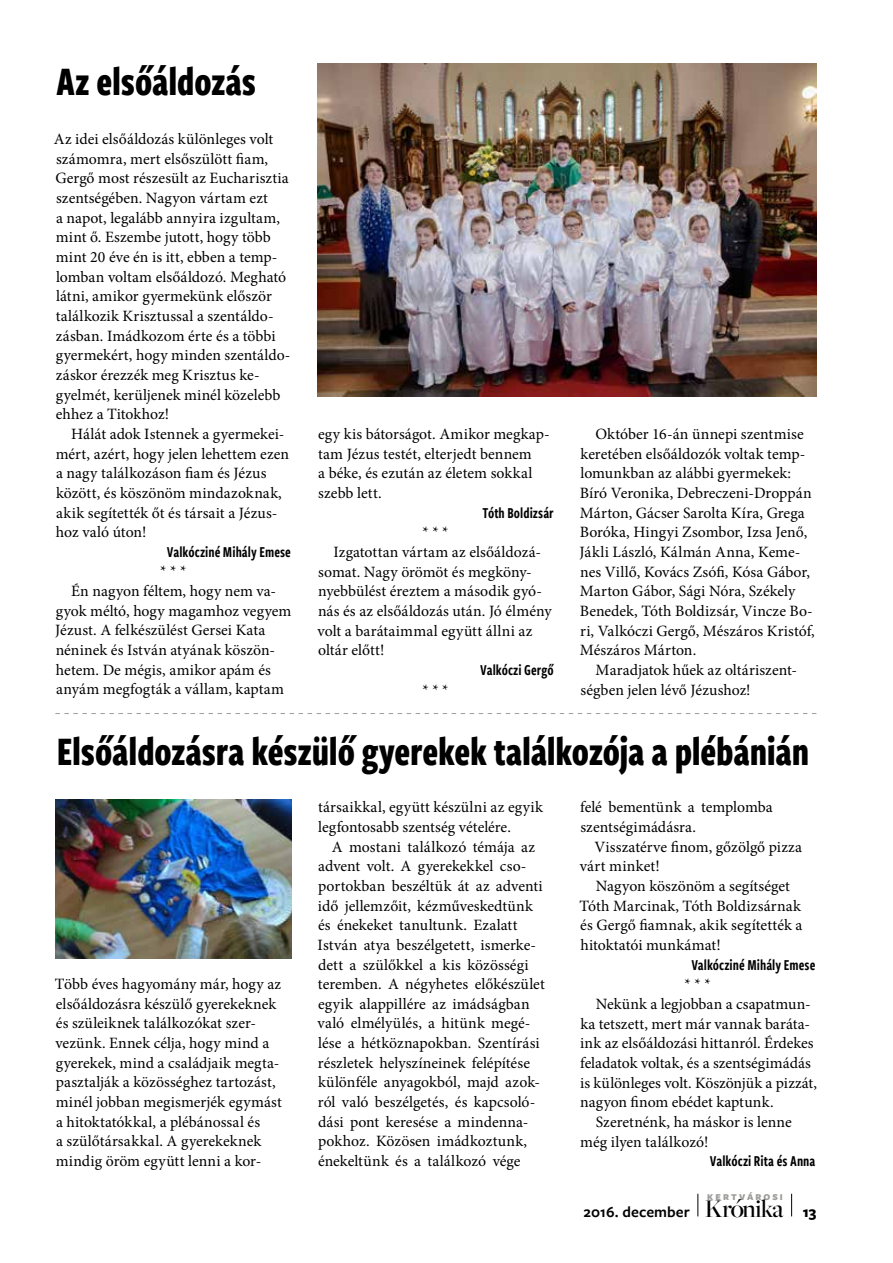
<style>
.page{position:relative;width:893px;height:1263px;background:#fff}
.page>*{position:absolute;margin:0;border:0;box-sizing:border-box;transform-origin:0 0}
.t1{font:700 42px "Freight Sans Cmp Pro";letter-spacing:-.005em;color:#000}
.t2{font:500 26.4px "Freight Big Pro";letter-spacing:-.03em;color:#000}
.t3{font:15.75px/19.6px "Minion Pro";color:#000}
.t4{font:15.75px "Freight Sans Cmp Pro Semi";letter-spacing:.005em;color:#000}
.t5{font:600 15.75px "Freight Sans Pro";letter-spacing:.005em;color:#000}
.t6{font:700 15.75px "Freight Sans Pro";color:#000}
.t7{font:900 9.3px "Freight Sans Pro";letter-spacing:.22em;color:#9d9d9c}
</style>
<div class="page">
<svg style="left:697px;top:1194px;width:1px;height:22px"></svg>
<svg style="left:791px;top:1194px;width:1px;height:22px"></svg>
<img style="left:317px;top:64px;width:499px;height:332px">
<svg style="left:55px;top:713px;width:761px;height:1px"></svg>
<img style="left:55px;top:800px;width:237px;height:158px">
<h1 class="t1" style="left:56px;top:53px;width:202px">Az elsőáldozás</h1>
<p class="t3" style="left:54px;top:129px;width:238px">Az idei elsőáldozás különleges volt számomra, mert elsőszülött fiam, Gergő most részesült az Eucharisztia szentségében. Nagyon vártam ezt<br>a napot, legalább annyira izgultam, mint ő. Eszembe jutott, hogy több mint 20 éve én is itt, ebben a temp&shy;lomban voltam elsőáldozó. Megható látni, amikor gyermekünk először találkozik Krisztussal a szentáldo&shy;zásban. Imádkozom érte és a többi gyermekért, hogy minden szentáldo&shy;záskor érezzék meg Krisztus ke&shy;gyelmét, kerüljenek minél közelebb ehhez a Titokhoz!</p>
<p class="t3" style="left:56px;top:424px;width:235px;text-indent:15px">Hálát adok Istennek a gyermekei&shy;mért, azért, hogy jelen lehettem ezen a nagy találkozáson fiam és Jézus között, és köszönöm mindazoknak, akik segítették őt és társait a Jézus&shy;hoz való úton!</p>
<p class="t4" style="left:167px;top:541px;width:125px">Valkócziné Mihály Emese</p>
<p class="t3" style="left:160px;top:562px;width:28px">* * *</p>
<p class="t3" style="left:71px;top:581px;width:207px">Én nagyon féltem, hogy nem va-</p>
<p class="t3" style="left:56px;top:601px;width:237px">gyok méltó, hogy magamhoz vegyem</p>
<p class="t3" style="left:55px;top:621px;width:212px">Jézust. A felkészülést Gersei Kata</p>
<p class="t3" style="left:56px;top:640px;width:221px">néninek és István atyának köszön-</p>
<p class="t3" style="left:56px;top:660px;width:217px">hetem. De mégis, amikor apám és</p>
<p class="t3" style="left:56px;top:680px;width:229px">anyám megfogták a vállam, kaptam</p>
<p class="t3" style="left:318px;top:424px;width:233px">egy kis bátorságot. Amikor megkap&shy;tam Jézus testét, elterjedt bennem<br>a béke, és ezután az életem sokkal szebb lett.</p>
<p class="t4" style="left:483px;top:502px;width:73px">Tóth Boldizsár</p>
<p class="t3" style="left:422px;top:522px;width:28px">* * *</p>
<p class="t3" style="left:333px;top:542px;width:209px">Izgatottan vártam az elsőáldozá-</p>
<p class="t3" style="left:318px;top:562px;width:215px">somat. Nagy örömöt és megkön -</p>
<p class="t3" style="left:318px;top:581px;width:225px">nyebbülést éreztem a második gyó-</p>
<p class="t3" style="left:318px;top:601px;width:235px">nás és az elsőáldozás után. Jó élmény</p>
<p class="t3" style="left:318px;top:621px;width:216px">volt a barátaimmal együtt állni az</p>
<p class="t3" style="left:318px;top:640px;width:68px">oltár előtt!</p>
<p class="t4" style="left:480px;top:659px;width:75px">Valkóczi Gergő</p>
<p class="t3" style="left:422px;top:680px;width:28px">* * *</p>
<p class="t3" style="left:580px;top:424px;width:237px;text-indent:16px">Október 16-án ünnepi szentmise keretében elsőáldozók voltak temp&shy;lomunkban az alábbi gyermekek:<br>Bíró Veronika, Debreczeni-Droppán Márton, Gácser Sarolta Kíra, Grega Boróka, Hingyi Zsombor, Izsa Jenő, Jákli László, Kálmán Anna, Keme&shy;nes Villő, Kovács Zsófi, Kósa Gábor, Marton Gábor, Sági Nóra, Székely Benedek, Tóth Boldizsár, Vincze Bo&shy;ri, Valkóczi Gergő, Mészáros Kristóf, Mészáros Márton.</p>
<p class="t3" style="left:580px;top:660px;width:218px;text-indent:15px">Maradjatok hűek az oltáriszent&shy;ségben jelen lévő Jézushoz!</p>
<h1 class="t1" style="left:57px;top:722px;width:754px">Elsőáldozásra készülő gyerekek találkozója a plébánián</h1>
<p class="t3" style="left:55px;top:974px;width:228px">Több éves hagyomány már, hogy az elsőáldozásra készülő gyerekeknek és szüleiknek találkozókat szer&shy;vezünk. Ennek célja, hogy mind a gyerekek, mind a családjaik megta&shy;pasztalják a közösséghez tartozást, minél jobban megismerjék egymást a hitoktatókkal, a plébánossal és<br>a szülőtársakkal. A gyerekeknek mindig öröm együtt lenni a kor-</p>
<p class="t3" style="left:318px;top:797px;width:227px">társaikkal, együtt készülni az egyik legfontosabb szentség vételére.</p>
<p class="t3" style="left:318px;top:837px;width:229px;text-indent:14px">A mostani találkozó témája az advent volt. A gyerekekkel cso&shy;portokban beszéltük át az adventi idő jellemzőit, kézműveskedtünk és énekeket tanultunk. Ezalatt István atya beszélgetett, ismerke&shy;dett a szülőkkel a kis közösségi teremben. A négyhetes előkészület egyik alappillére az imádságban való elmélyülés, a hitünk megé&shy;lése a hétköznapokban. Szentírási részletek helyszíneinek felépítése különféle anyagokból, majd azok&shy;ról való beszélgetés, és kapcsoló&shy;dási pont keresése a mindenna&shy;pokhoz. Közösen imádkoztunk, énekeltünk és a találkozó vége</p>
<p class="t3" style="left:580px;top:797px;width:194px">felé bementünk a templomba szentségimádásra.</p>
<p class="t3" style="left:580px;top:837px;width:224px;text-indent:15px">Visszatérve finom, gőzölgő pizza várt minket!</p>
<p class="t3" style="left:579px;top:876px;width:224px;text-indent:16px">Nagyon köszönöm a segítséget<br>Tóth Marcinak, Tóth Boldizsárnak és Gergő fiamnak, akik segítették a hitoktatói munkámat!</p>
<p class="t4" style="left:691px;top:954px;width:125px">Valkócziné Mihály Emese</p>
<p class="t3" style="left:685px;top:974px;width:28px">* * *</p>
<p class="t3" style="left:596px;top:994px;width:216px">Nekünk a legjobban a csapatmun-</p>
<p class="t3" style="left:580px;top:1014px;width:231px">ka tetszett, mert már vannak baráta-</p>
<p class="t3" style="left:580px;top:1033px;width:235px">ink az elsőáldozási hittanról. Érdekes</p>
<p class="t3" style="left:580px;top:1053px;width:232px">feladatok voltak, és a szentségimádás</p>
<p class="t3" style="left:580px;top:1073px;width:238px">is különleges volt. Köszönjük a pizzát,</p>
<p class="t3" style="left:580px;top:1092px;width:195px">nagyon finom ebédet kaptunk.</p>
<p class="t3" style="left:596px;top:1112px;width:197px">Szeretnénk, ha máskor is lenne</p>
<p class="t3" style="left:580px;top:1132px;width:130px">még ilyen találkozó!</p>
<p class="t4" style="left:710px;top:1150px;width:107px">Valkóczi Rita és Anna</p>
<p class="t7" style="left:707px;top:1190px;width:77px">KERTVÁROSI</p>
<h2 class="t2" style="left:705px;top:1191px;width:80px">Krónika</h2>
<p class="t5" style="left:583px;top:1201px;width:108px">2016. december</p>
<p class="t6" style="left:803px;top:1200px;width:15px">13</p>
</div>
